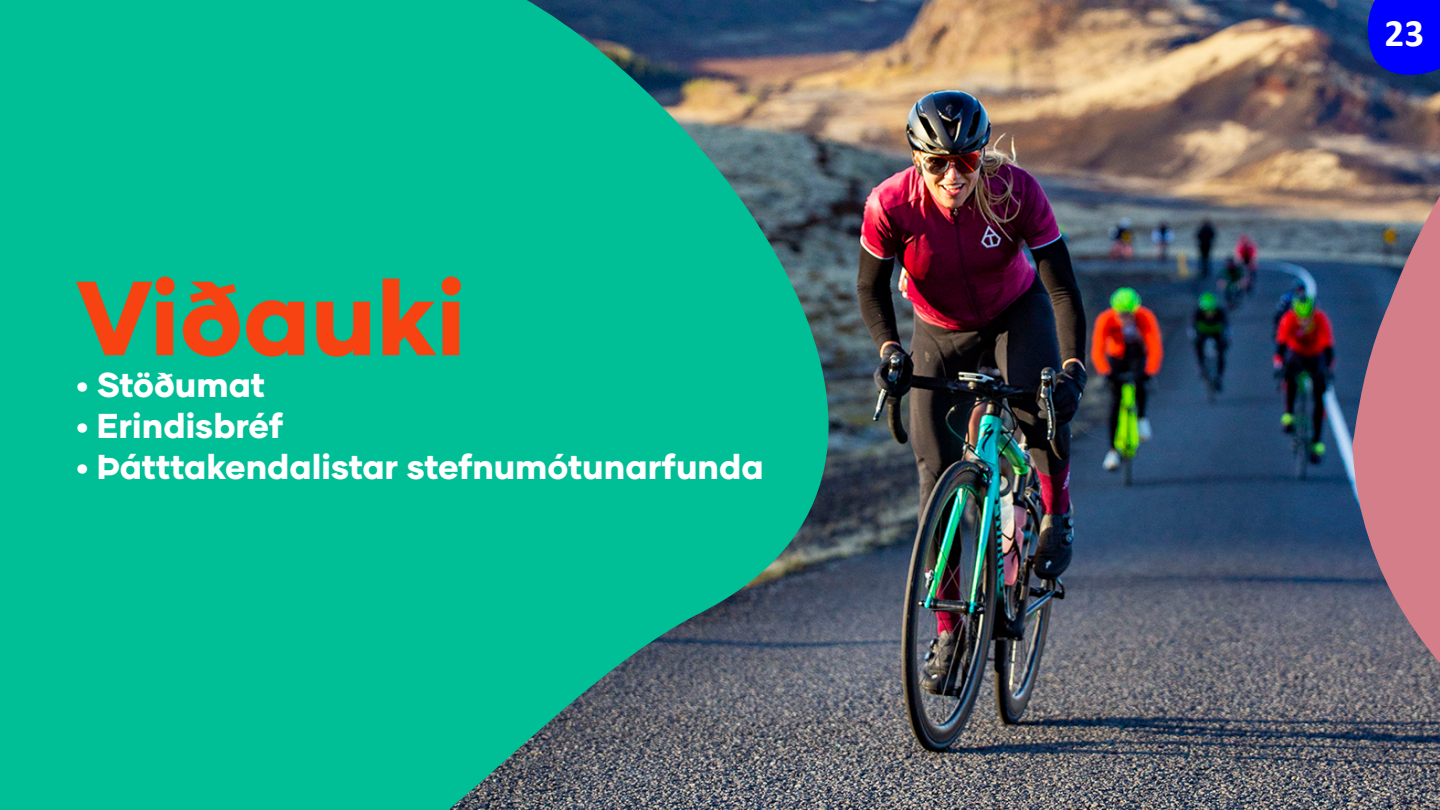
<style>
.page{position:relative;width:1440px;height:810px;background:#fff}
.page>*{position:absolute;margin:0;border:0;box-sizing:border-box;transform-origin:0 0}
.t1{font:800 105px "Gilmer";color:#f74311}
.t2{font:700 39px "Calibri";color:#fff}
.t3{font:800 34.5px "Gilmer";color:#fff}
</style>
<div class="page">
<img style="left:1005px;top:0;width:346px;height:810px">
<img style="left:0;top:0;width:1005px;height:810px">
<img style="left:1351px;top:0;width:89px;height:810px">
<svg style="left:1364px;top:0;width:76px;height:79px;background:#040ae2"></svg>
<h1 class="t1" style="left:76px;top:252px;width:391px">Viðauki</h1>
<p class="t3" style="left:76px;top:363px;width:191px">• Stöðumat</p>
<p class="t3" style="left:76px;top:404px;width:209px">• Erindisbréf</p>
<p class="t3" style="left:76px;top:445px;width:689px">• Þátttakendalistar stefnumótunarfunda</p>
<p class="t2" style="left:1385px;top:9px;width:41px">23</p>
</div>
